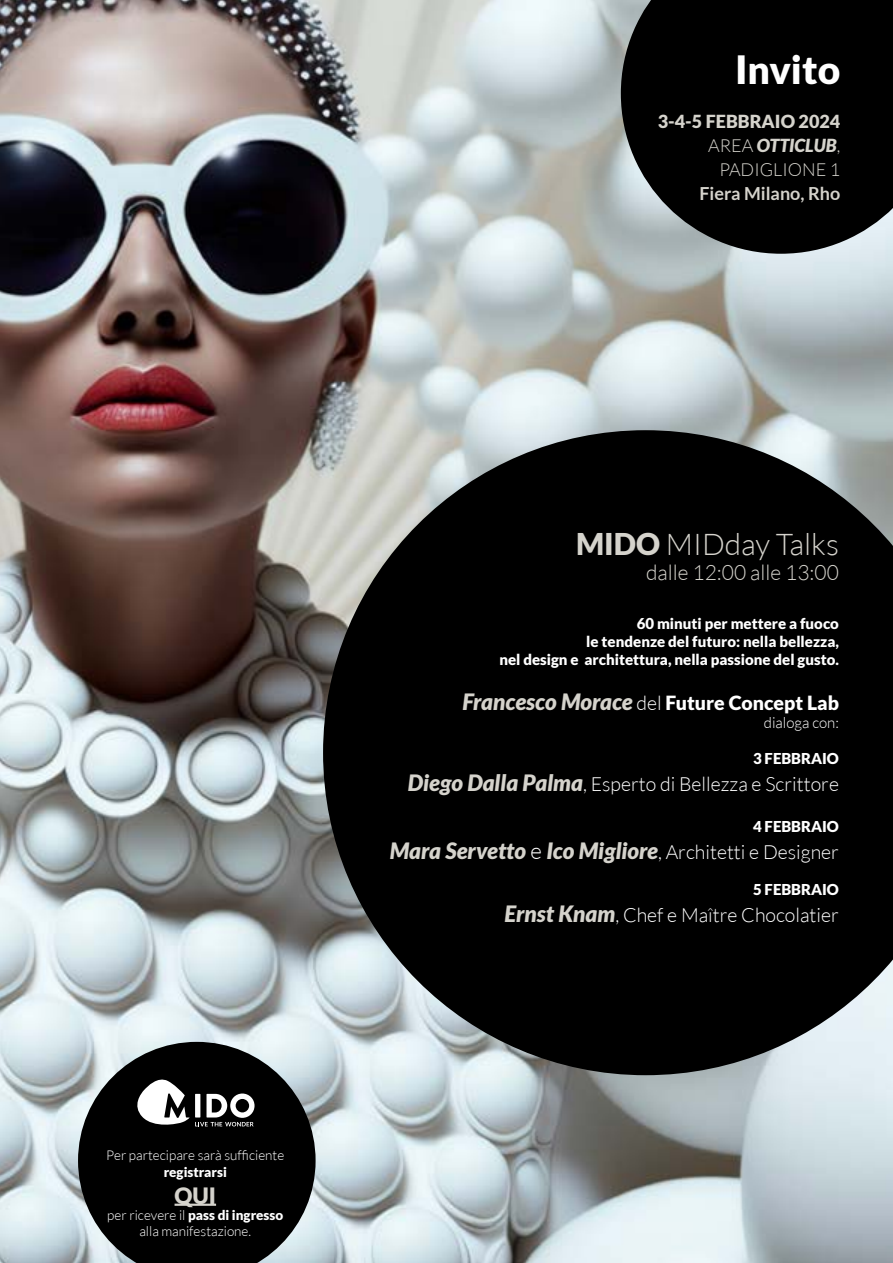
<style>
.page{position:relative;width:893px;height:1263px;background:#fff}
.page>*{position:absolute;margin:0;border:0;box-sizing:border-box;transform-origin:0 0}
.t1{font:900 39px "Lato";color:#fff}
.t2{font:300 30px "Lato";color:#d5d3cc}
.t3{font:italic 900 22.5px "Lato";color:#d5d3cc}
.t4{font:900 22.5px "Lato";color:#d5d3cc}
.t5{font:300 21px "Lato";color:#d5d3cc}
.t6{font:300 19.5px "Lato";color:#fff}
.t7{font:900 19.5px "Lato";color:#fff}
.t8{font:900 18px/24px "Lato";color:#d5d3cc;text-align:right}
.t9{font:700 18px "Lato";color:#d5d3cc}
.t10{font:900 15px/18px "Lato";color:#fff;text-align:right}
.t11{font:300 15px "Lato";color:#fff}
.t12{font:300 13.5px/16.2px "Lato";color:#fff;text-align:center}
.t13{font:900 13.5px "Lato";color:#fff}
.s1{font-weight:300}
.s2{font-style:italic}
.s3{font-weight:900}
.s4{font-style:italic;font-size:22.5px;color:#d5d3cc}
.s5{font-weight:900;font-style:italic;font-size:22.5px;color:#d5d3cc}
.s6{font-weight:300;font-style:normal;color:#fff}
.s7{font-weight:300;font-style:normal;font-size:19.5px;color:#fff}
</style>
<div class="page">
<img style="left:0;top:0;width:893px;height:1263px">
<svg style="left:621px;top:0;width:272px;height:254px;background:#1a1c1c"></svg>
<svg style="left:323px;top:430px;width:570px;height:645px;background:#212222"></svg>
<svg style="left:78px;top:1042px;width:238px;height:221px;background:#2c2e2f"></svg>
<svg style="left:132px;top:1076px;width:123px;height:52px"></svg>
<hr style="left:175px;top:1203px;width:41px;height:3px;background:#d5d3cc">
<h1 class="t1" style="left:735px;top:47px;width:107px">Invito</h1>
<p class="t8" style="left:658px;top:109px;width:184px">3-4-5 FEBBRAIO 2024<br><span class="s1">AREA</span> <span class="s2">OTTICLUB</span><span class="s1">,<br>PADIGLIONE 1</span></p>
<p class="t9" style="left:699px;top:183px;width:142px">Fiera Milano, Rho</p>
<p class="t12" style="left:106px;top:1147px;width:179px">Per partecipare sarà sufficiente</p>
<p class="t13" style="left:164px;top:1164px;width:65px">registrarsi</p>
<h3 class="t4" style="left:175px;top:1182px;width:43px">QUI</h3>
<p class="t12" style="left:107px;top:1207px;width:178px">per ricevere il <span class="s3">pass di ingresso </span>alla manifestazione.</p>
<h2 class="t2" style="left:576px;top:528px;width:264px"><span class="s3">MIDO</span> MIDday Talks</h2>
<h3 class="t5" style="left:646px;top:561px;width:194px">dalle 12:00 alle 13:00</h3>
<p class="t10" style="left:499px;top:614px;width:341px">60 minuti per mettere a fuoco<br>le tendenze del futuro: nella bellezza,<br>nel design e architettura, nella passione del gusto.</p>
<h3 class="t7" style="left:462px;top:691px;width:378px"><span class="s4">Francesco Morace</span> <span class="s1">del</span> Future Concept Lab</h3>
<p class="t11" style="left:764px;top:714px;width:77px">dialoga con:</p>
<p class="t10" style="left:753px;top:749px;width:87px">3 FEBBRAIO</p>
<h3 class="t6" style="left:408px;top:773px;width:433px"><span class="s5">Diego Dalla Palma</span>, Esperto di Bellezza e Scrittore</h3>
<p class="t10" style="left:753px;top:817px;width:87px">4 FEBBRAIO</p>
<h3 class="t3" style="left:390px;top:838px;width:451px">Mara Servetto <span class="s6">e</span> Ico Migliore<span class="s7">, Architetti e Designer</span></h3>
<p class="t10" style="left:753px;top:880px;width:87px">5 FEBBRAIO</p>
<h3 class="t6" style="left:504px;top:905px;width:336px"><span class="s5">Ernst Knam</span>, Chef e Maître Chocolatier</h3>
</div>
